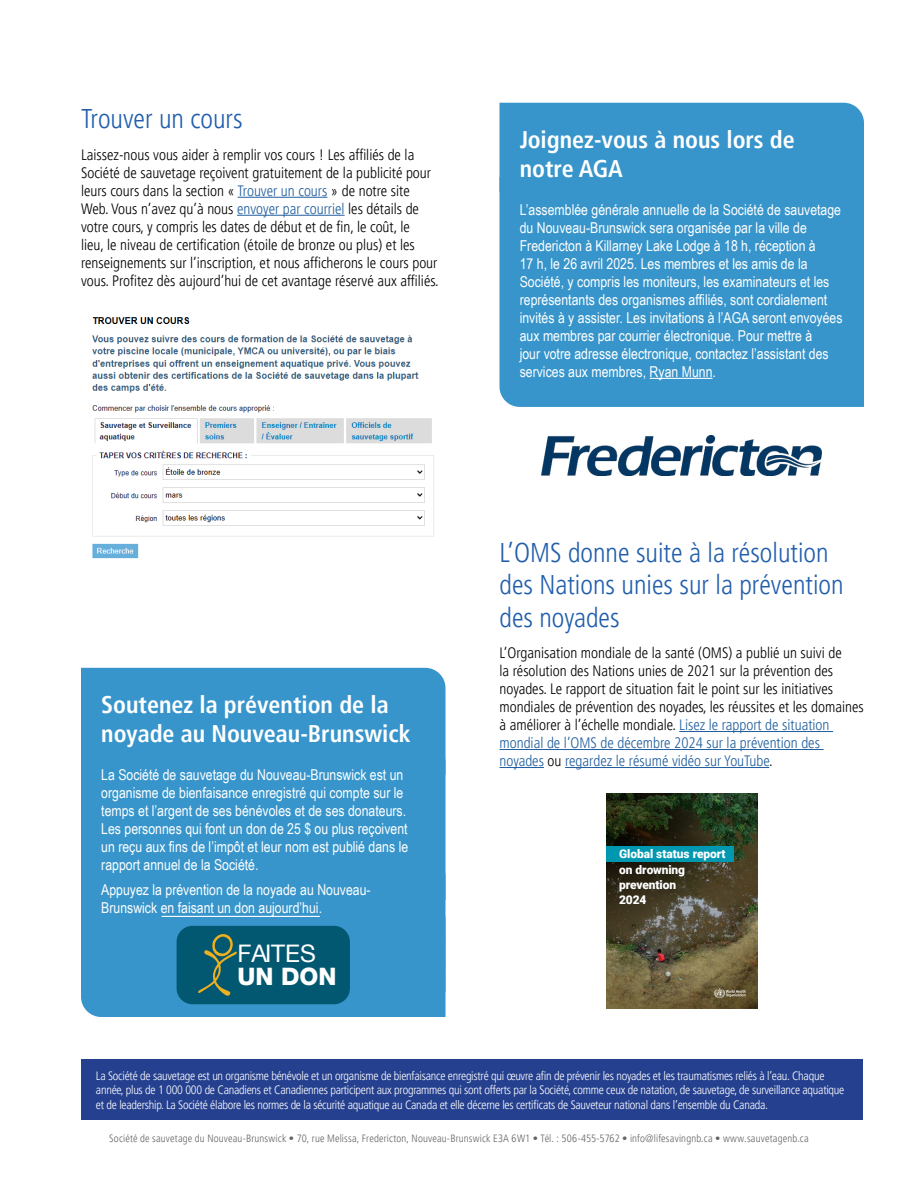
<style>
.page{position:relative;width:918px;height:1188px;background:#fff}
.page>*{position:absolute;margin:0;border:0;box-sizing:border-box;transform-origin:0 0}
.A_Head_2025{font:300 condensed 27px/32.4px "Frutiger LT Pro";color:#215eac}
.t1{font:24.15px/23px "Helvetica Neue LT Com";color:#fff}
.Ad_1{font:700 condensed 24px/28.8px "Frutiger LT Pro";color:#fff}
.Ad_1-2{font:15px/18px "Arial Narrow";color:#fff}
.body{font:300 condensed 15px/18px "Frutiger LT Pro";color:#000}
.body-2{font:300 condensed 15px/18px "Frutiger LT Pro";color:#215e9e}
.body-3{font:300 condensed 12px/14.4px "Frutiger LT Pro";letter-spacing:-.02em;color:#fff}
.t2{font:900 12px/14.4px "Roboto";letter-spacing:-.01em;color:#fff}
.t3{font:300 condensed 10.5px "Frutiger LT Pro";letter-spacing:.015em;color:#636466}
.s1{color:#215e9e}
.s2{font-family:"Helvetica Neue LT Pro";font-weight:800}
.s3{color:#000}
</style>
<div class="page">
<hr style="left:238px;top:197px;width:89px;height:1px;background:#215e9e">
<hr style="left:237px;top:215px;width:108px;height:1px;background:#215e9e">
<div style="left:81px;top:668px;width:365px;height:74px;background:#3795cb"></div>
<div style="left:81px;top:742px;width:365px;height:115px;background:#3795cb"></div>
<img style="left:92px;top:317px;width:342px;height:242px">
<div style="left:500px;top:103px;width:364px;height:74px;background:#3795cb"></div>
<div style="left:500px;top:177px;width:364px;height:230px;background:#3795cb"></div>
<hr style="left:650px;top:378px;width:63px;height:1px;background:#fff">
<hr style="left:679px;top:731px;width:154px;height:1px;background:#215e9e">
<hr style="left:500px;top:749px;width:324px;height:1px;background:#215e9e">
<hr style="left:500px;top:767px;width:44px;height:1px;background:#215e9e">
<hr style="left:565px;top:767px;width:204px;height:1px;background:#215e9e">
<div style="left:81px;top:1059px;width:781px;height:61px;background:#25408f"></div>
<svg style="left:81px;top:857px;width:365px;height:160px;background:#2d88b5"></svg>
<img style="left:542px;top:435px;width:280px;height:40px">
<img style="left:606px;top:794px;width:151px;height:215px">
<div style="left:606px;top:846px;width:128px;height:16px;background:#0097b0"></div>
<svg style="left:714px;top:988px;width:31px;height:10px"></svg>
<p class="A_Head_2025" style="left:81px;top:103px;width:163px">Trouver un cours</p>
<p class="body" style="left:81px;top:146px;width:359px">Laissez-nous vous aider à remplir vos cours ! Les affiliés de la Société de sauvetage reçoivent gratuitement de la publicité pour leurs cours dans la section « <span class="s1">Trouver un cours</span> » de notre site Web. Vous n’avez qu’à nous <span class="s1">envoyer par courriel</span> les détails de votre cours, y compris les dates de début et de fin, le coût, le<br>lieu, le niveau de certification (étoile de bronze ou plus) et les renseignements sur l’inscription, et nous afficherons le cours pour vous. Profitez dès aujourd’hui de cet avantage réservé aux affiliés.</p>
<p class="Ad_1" style="left:520px;top:125px;width:276px">Joignez-vous à nous lors de notre AGA</p>
<p class="Ad_1-2" style="left:520px;top:200px;width:324px">L’assemblée générale annuelle de la Société de sauvetage du Nouveau-Brunswick sera organisée par la ville de Fredericton à Killarney Lake Lodge à 18 h, réception à<br>17 h, le 26 avril 2025. Les membres et les amis de la Société, y compris les moniteurs, les examinateurs et les représentants des organismes affiliés, sont cordialement invités à y assister. Les invitations à l’AGA seront envoyées aux membres par courrier électronique. Pour mettre à<br>jour votre adresse électronique, contactez l’assistant des services aux membres, Ryan Munn.</p>
<p class="Ad_1" style="left:101px;top:690px;width:311px">Soutenez la prévention de la noyade au Nouveau-Brunswick</p>
<p class="Ad_1-2" style="left:101px;top:765px;width:308px">La Société de sauvetage du Nouveau-Brunswick est un organisme de bienfaisance enregistré qui compte sur le temps et l’argent de ses bénévoles et de ses donateurs.<br>Les personnes qui font un don de 25 $ ou plus reçoivent un reçu aux fins de l’impôt et leur nom est publié dans le rapport annuel de la Société.</p>
<p class="Ad_1-2" style="left:101px;top:880px;width:271px">Appuyez la prévention de la noyade au Nouveau-<br>Brunswick en faisant un don aujourd’hui.</p>
<p class="t1" style="left:237px;top:942px;width:101px">FAITES<br><span class="s2">UN DON</span></p>
<p class="A_Head_2025" style="left:500px;top:536px;width:346px">L’OMS donne suite à la résolution des Nations unies sur la prévention des noyades</p>
<p class="body" style="left:500px;top:644px;width:366px">L’Organisation mondiale de la santé (OMS) a publié un suivi de<br>la résolution des Nations unies de 2021 sur la prévention des noyades. Le rapport de situation fait le point sur les initiatives mondiales de prévention des noyades, les réussites et les domaines à améliorer à l’échelle mondiale. <span class="s1">Lisez le rapport de situation</span></p>
<p class="body-2" style="left:500px;top:734px;width:322px">mondial de l’OMS de décembre 2024 sur la prévention des noyades <span class="s3">ou</span> regardez le résumé vidéo sur YouTube<span class="s3">.</span></p>
<p class="t2" style="left:619px;top:846px;width:108px">Global status report</p>
<p class="t2" style="left:619px;top:862px;width:67px">on drowning prevention</p>
<p class="t2" style="left:619px;top:892px;width:29px">2024</p>
<p class="body-3" style="left:96px;top:1069px;width:750px">La Société de sauvetage est un organisme bénévole et un organisme de bienfaisance enregistré qui œuvre afin de prévenir les noyades et les traumatismes reliés à l’eau. Chaque année, plus de 1 000 000 de Canadiens et Canadiennes participent aux programmes qui sont offerts par la Société, comme ceux de natation, de sauvetage, de surveillance aquatique et de leadership. La Société élabore les normes de la sécurité aquatique au Canada et elle décerne les certificats de Sauveteur national dans l’ensemble du Canada.</p>
<p class="t3" style="left:109px;top:1132px;width:701px">Société de sauvetage du Nouveau-Brunswick • 70, rue Melissa, Fredericton, Nouveau-Brunswick E3A 6W1 • Tél. : 506-455-5762 • info@lifesavingnb.ca • www.sauvetagenb.ca</p>
</div>
